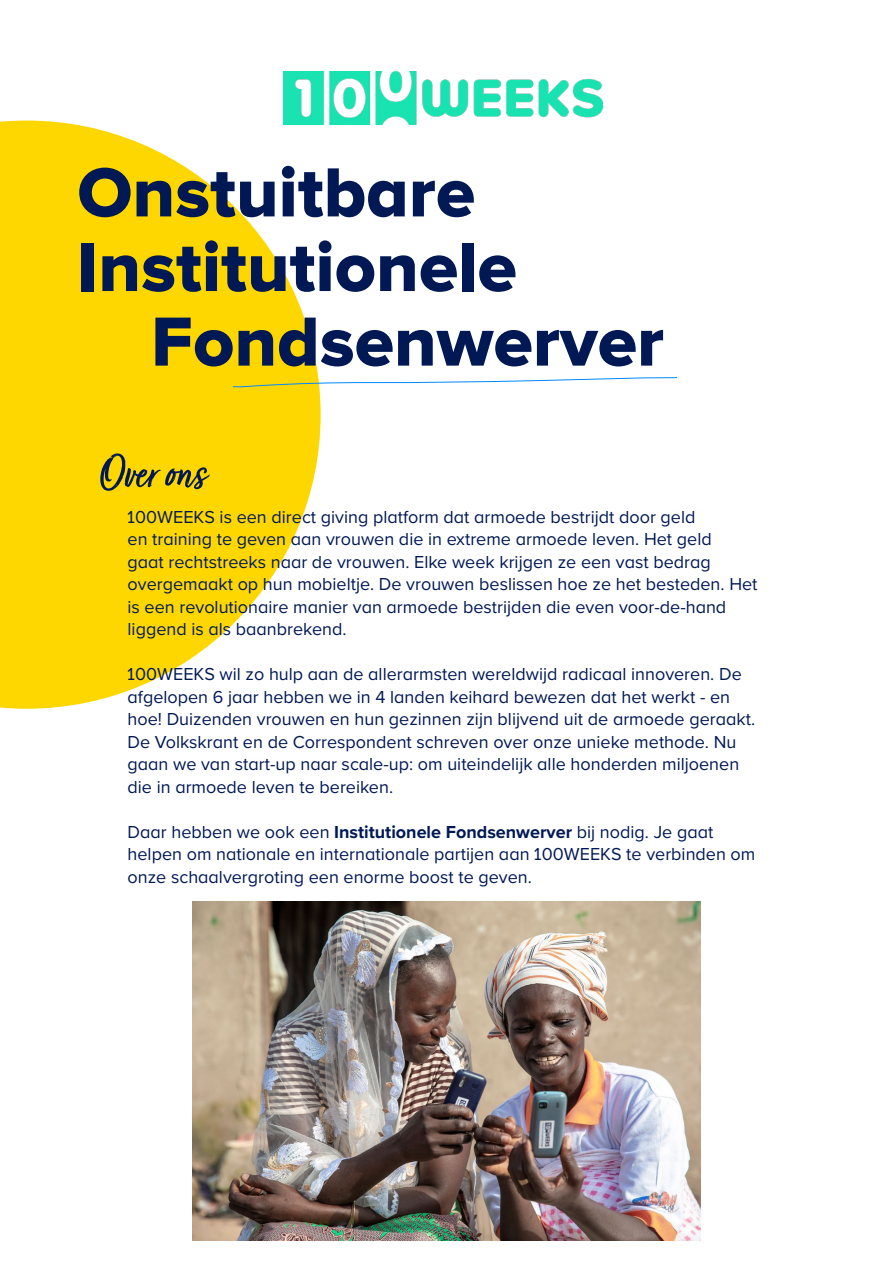
<style>
.page{position:relative;width:893px;height:1263px;background:#fff}
.page>*{position:absolute;margin:0;border:0;box-sizing:border-box;transform-origin:0 0}
.t1{font:72px "Proxima Nova Extrabld";color:#001955}
.t2{font:51px "Turbinado Pro";color:#001955}
.t3{font:18px/22.5px "Proxima Nova";color:#001955}
.s1{font-weight:700}
</style>
<div class="page">
<svg style="left:0;top:121px;width:321px;height:588px;fill:#ffd700"></svg>
<svg style="left:232px;top:377px;width:446px;height:10px"></svg>
<img style="left:192px;top:901px;width:509px;height:339px">
<img style="left:284px;top:72px;width:319px;height:52px">
<h1 class="t1" style="left:77px;top:160px;width:399px">Onstuitbare</h1>
<h1 class="t1" style="left:77px;top:234px;width:441px">Institutionele</h1>
<h1 class="t1" style="left:151px;top:309px;width:514px">Fondsenwerver</h1>
<h2 class="t2" style="left:99px;top:446px;width:107px">Over ons</h2>
<p class="t3" style="left:128px;top:505px;width:631px">100WEEKS is een direct giving platform dat armoede bestrijdt door geld<br>en training te geven aan vrouwen die in extreme armoede leven. Het geld<br>gaat rechtstreeks naar de vrouwen. Elke week krijgen ze een vast bedrag overgemaakt op hun mobieltje. De vrouwen beslissen hoe ze het besteden. Het is een revolutionaire manier van armoede bestrijden die even voor-de-hand liggend is als baanbrekend.</p>
<p class="t3" style="left:128px;top:662px;width:629px">100WEEKS wil zo hulp aan de allerarmsten wereldwijd radicaal innoveren. De afgelopen 6 jaar hebben we in 4 landen keihard bewezen dat het werkt - en hoe! Duizenden vrouwen en hun gezinnen zijn blijvend uit de armoede geraakt.<br>De Volkskrant en de Correspondent schreven over onze unieke methode. Nu gaan we van start-up naar scale-up: om uiteindelijk alle honderden miljoenen die in armoede leven te bereiken.</p>
<p class="t3" style="left:128px;top:820px;width:629px">Daar hebben we ook een <span class="s1">Institutionele Fondsenwerver</span> bij nodig. Je gaat helpen om nationale en internationale partijen aan 100WEEKS te verbinden om onze schaalvergroting een enorme boost te geven.</p>
</div>
